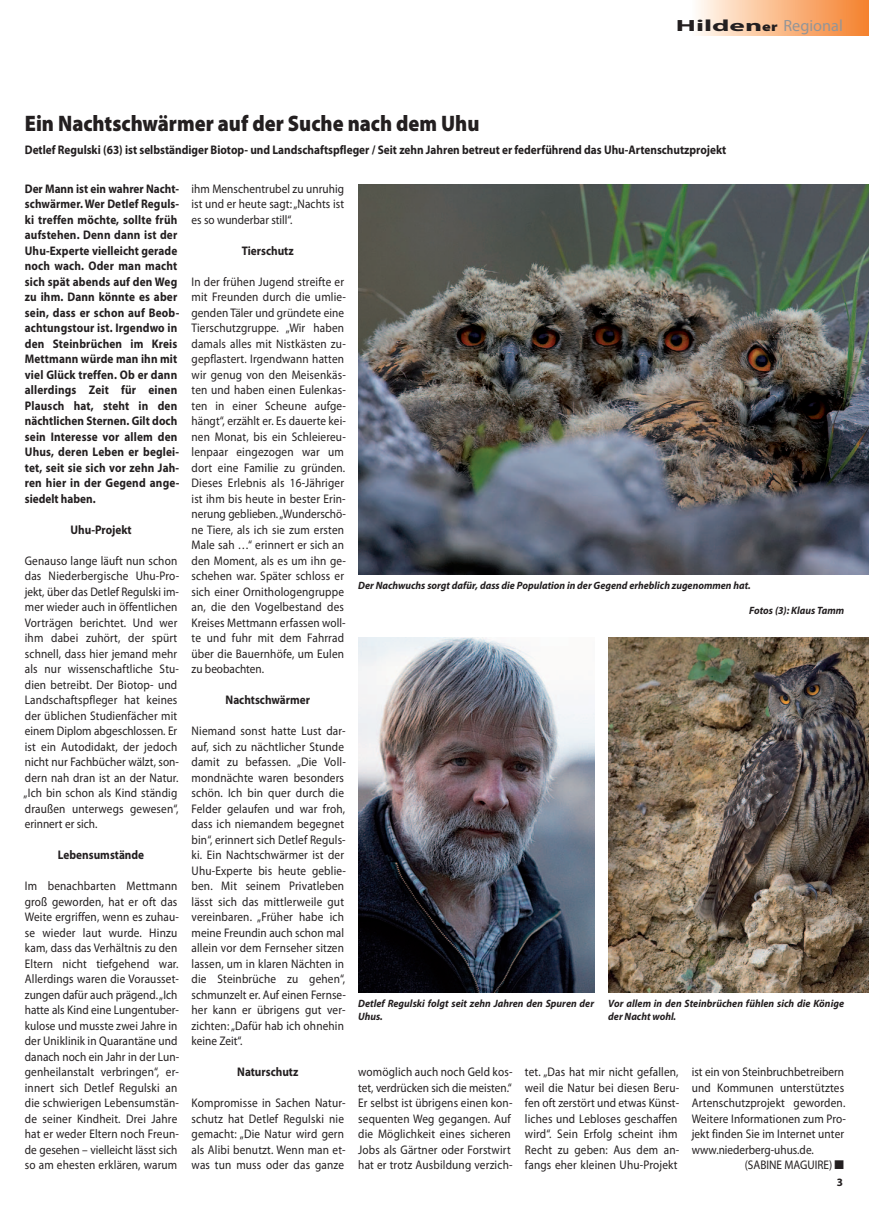
<style>
.page{position:relative;width:869px;height:1205px;background:#fff}
.page>*{position:absolute;margin:0;border:0;box-sizing:border-box;transform-origin:0 0}
.t1{font:900 22.5px "Myriad Pro";color:#231f20;scale:.9 1}
.t2{font:16.25px "Myriad Pro";color:#939598}
.t3{font:12.5px/15.5px "Myriad Pro";letter-spacing:.015em;color:#231f20;scale:.9 1}
.t4{font:700 12.5px/15.5px "Myriad Pro";letter-spacing:.01em;color:#231f20;scale:.9 1}
.t5{font:italic 700 10.62px/12.5px "Myriad Pro";color:#231f20;scale:.95 1}
.s1{font-weight:700;color:#231f20}
.s2{font-weight:900;font-size:13px;color:#231f20}
</style>
<div class="page">
<div style="left:691px;top:0;width:177px;height:35px;background:linear-gradient(to right,#fffbf4,#f5802a)"></div>
<img style="left:358px;top:638px;width:236px;height:354px">
<img style="left:358px;top:184px;width:510px;height:390px">
<img style="left:608px;top:638px;width:260px;height:354px">
<h2 class="t2" style="left:675px;top:20px;width:168px"><span class="s1">Hilden</span><span class="s2">er</span> Regional</h2>
<h1 class="t1" style="left:25px;top:115px;width:506px">Ein Nachtschwärmer auf der Suche nach dem Uhu</h1>
<p class="t4" style="left:25px;top:144px;width:780px">Detlef Regulski (63) ist selbständiger Biotop- und Landschaftspfleger / Seit zehn Jahren betreut er federführend das Uhu-Artenschutzprojekt</p>
<p class="t4" style="left:25px;top:182px;width:173px">Der Mann ist ein wahrer Nacht&shy;schwärmer. Wer Detlef Reguls&shy;ki treffen möchte, sollte früh aufstehen. Denn dann ist der<br>Uhu-Experte vielleicht gerade noch wach. Oder man macht sich spät abends auf den Weg zu ihm. Dann könnte es aber sein, dass er schon auf Beob&shy;achtungstour ist. Irgendwo in den Steinbrüchen im Kreis<br>Mettmann würde man ihn mit viel Glück treffen. Ob er dann allerdings Zeit für einen<br>Plausch hat, steht in den nächtlichen Sternen. Gilt doch sein Interesse vor allem den<br>Uhus, deren Leben er beglei&shy;tet, seit sie sich vor zehn Jah&shy;ren hier in der Gegend ange&shy;siedelt haben.</p>
<p class="t4" style="left:70px;top:523px;width:69px">Uhu-Projekt</p>
<p class="t3" style="left:24px;top:554px;width:174px">Genauso lange läuft nun schon das Niederbergische Uhu-Pro&shy;jekt, über das Detlef Regulski im&shy;mer wieder auch in öffentlichen<br>Vorträgen berichtet. Und wer ihm dabei zuhört, der spürt schnell, dass hier jemand mehr als nur wissenschaftliche Stu&shy;dien betreibt. Der Biotop- und<br>Landschaftspfleger hat keines der üblichen Studienfächer mit einem Diplom abgeschlossen. Er ist ein Autodidakt, der jedoch nicht nur Fachbücher wälzt, son&shy;dern nah dran ist an der Natur. „Ich bin schon als Kind ständig draußen unterwegs gewesen“, erinnert er sich.</p>
<p class="t4" style="left:58px;top:848px;width:97px">Lebensumstände</p>
<p class="t3" style="left:25px;top:879px;width:173px">Im benachbarten Mettmann groß geworden, hat er oft das<br>Weite ergriffen, wenn es zuhau&shy;se wieder laut wurde. Hinzu kam, dass das Verhältnis zu den<br>Eltern nicht tiefgehend war.<br>Allerdings waren die Vorausset&shy;zungen dafür auch prägend. „Ich hatte als Kind eine Lungentuber&shy;kulose und musste zwei Jahre in der Uniklinik in Quarantäne und danach noch ein Jahr in der Lun&shy;genheilanstalt verbringen“, er&shy;innert sich Detlef Regulski an die schwierigen Lebensumstän&shy;de seiner Kindheit. Drei Jahre hat er weder Eltern noch Freun&shy;de gesehen – vielleicht lässt sich so am ehesten erklären, warum</p>
<p class="t3" style="left:191px;top:182px;width:171px;text-align:justify">ihm Menschentrubel zu unruhig ist und er heute sagt: „Nachts ist es so wunderbar still“.</p>
<p class="t4" style="left:242px;top:244px;width:59px">Tierschutz</p>
<p class="t3" style="left:191px;top:275px;width:173px">In der frühen Jugend streifte er mit Freunden durch die umlie&shy;genden Täler und gründete eine<br>Tierschutzgruppe. „Wir haben damals alles mit Nistkästen zu&shy;gepflastert. Irgendwann hatten wir genug von den Meisenkäs&shy;ten und haben einen Eulenkas&shy;ten in einer Scheune aufge&shy;hängt“, erzählt er. Es dauerte kei&shy;nen Monat, bis ein Schleiereu&shy;lenpaar eingezogen war um dort eine Familie zu gründen.<br>Dieses Erlebnis als 16-Jähriger ist ihm bis heute in bester Erin&shy;nerung geblieben. „Wunderschö&shy;ne Tiere, als ich sie zum ersten<br>Male sah …“ erinnert er sich an den Moment, als es um ihn ge&shy;schehen war. Später schloss er sich einer Ornithologengruppe an, die den Vogelbestand des<br>Kreises Mettmann erfassen woll&shy;te und fuhr mit dem Fahrrad über die Bauernhöfe, um Eulen zu beobachten.</p>
<p class="t4" style="left:225px;top:693px;width:95px">Nachtschwärmer</p>
<p class="t3" style="left:191px;top:724px;width:173px">Niemand sonst hatte Lust dar&shy;auf, sich zu nächtlicher Stunde damit zu befassen. „Die Voll&shy;mondnächte waren besonders schön. Ich bin quer durch die<br>Felder gelaufen und war froh, dass ich niemandem begegnet bin“, erinnert sich Detlef Reguls&shy;ki. Ein Nachtschwärmer ist der<br>Uhu-Experte bis heute geblie&shy;ben. Mit seinem Privatleben lässt sich das mittlerweile gut vereinbaren. „Früher habe ich meine Freundin auch schon mal allein vor dem Fernseher sitzen lassen, um in klaren Nächten in die Steinbrüche zu gehen“, schmunzelt er. Auf einen Fernse&shy;her kann er übrigens gut ver&shy;zichten: „Dafür hab ich ohnehin keine Zeit“.</p>
<p class="t4" style="left:237px;top:1065px;width:69px">Naturschutz</p>
<p class="t3" style="left:191px;top:1096px;width:173px">Kompromisse in Sachen Natur&shy;schutz hat Detlef Regulski nie gemacht: „Die Natur wird gern als Alibi benutzt. Wenn man et&shy;was tun muss oder das ganze</p>
<p class="t5" style="left:358px;top:580px;width:414px">Der Nachwuchs sorgt dafür, dass die Population in der Gegend erheblich zugenommen hat.</p>
<p class="t5" style="left:748px;top:605px;width:101px">Fotos (3): Klaus Tamm</p>
<p class="t5" style="left:358px;top:998px;width:250px">Detlef Regulski folgt seit zehn Jahren den Spuren der<br>Uhus.</p>
<p class="t5" style="left:608px;top:998px;width:250px">Vor allem in den Steinbrüchen fühlen sich die Könige der Nacht wohl.</p>
<p class="t3" style="left:358px;top:1065px;width:173px">womöglich auch noch Geld kos&shy;tet, verdrücken sich die meisten.“<br>Er selbst ist übrigens einen kon&shy;sequenten Weg gegangen. Auf die Möglichkeit eines sicheren<br>Jobs als Gärtner oder Forstwirt hat er trotz Ausbildung verzich-</p>
<p class="t3" style="left:524px;top:1065px;width:173px">tet. „Das hat mir nicht gefallen, weil die Natur bei diesen Beru&shy;fen oft zerstört und etwas Künst&shy;liches und Lebloses geschaffen wird“. Sein Erfolg scheint ihm<br>Recht zu geben: Aus dem an&shy;fangs eher kleinen Uhu-Projekt</p>
<p class="t3" style="left:691px;top:1065px;width:171px">ist ein von Steinbruchbetreibern</p>
<p class="t3" style="left:691px;top:1081px;width:171px">und Kommunen unterstütztes</p>
<p class="t3" style="left:691px;top:1096px;width:172px">Artenschutzprojekt geworden.</p>
<p class="t3" style="left:691px;top:1112px;width:173px">Weitere Informationen zum Pro-</p>
<p class="t3" style="left:691px;top:1127px;width:171px">jekt finden Sie im Internet unter</p>
<p class="t3" style="left:691px;top:1143px;width:137px">www.niederberg-uhus.de.</p>
<p class="t3" style="left:744px;top:1158px;width:112px">(SABINE MAGUIRE) ■</p>
</div>
